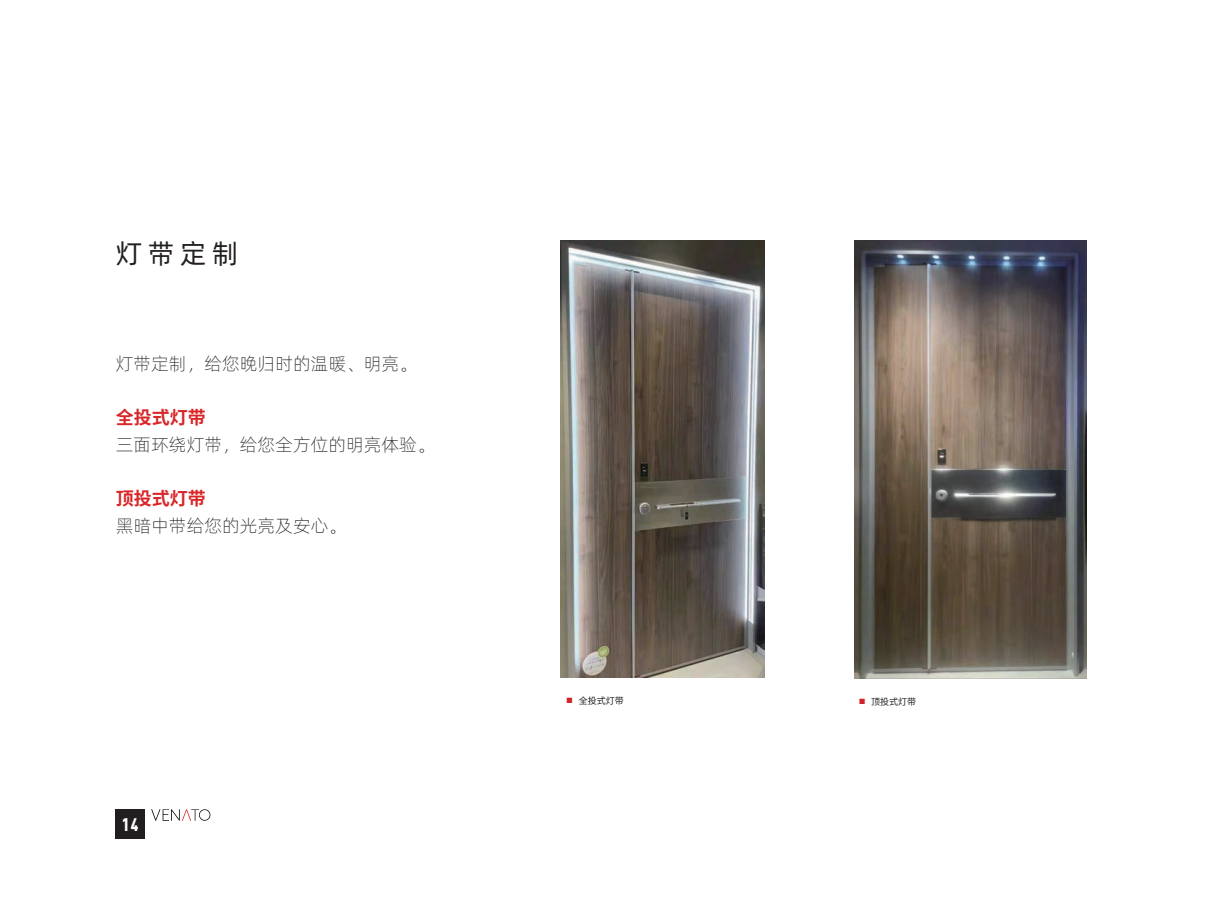
<style>
.page{position:relative;width:1225px;height:919px;background:#fff}
.page>*{position:absolute;margin:0;border:0;box-sizing:border-box;transform-origin:0 0}
.t1{font:27px "Alibaba Pu Hui Ti R";color:#231f20}
.t2{font:18px "Alibaba Pu Hui Ti L";color:#231f20}
.t3{font:700 18px "Noto Sans CJ Ksc";color:#d92628}
.t4{font:900 18px "DIN Cond";color:#fff}
.t5{font:9px "Noto Sans CJ Ksc";color:#231f20}
.s1{font-family:"Alibaba Pu Hui Ti M";font-size:7.5px;color:#d1232a}
</style>
<div class="page">
<div style="left:115px;top:809px;width:30px;height:30px;background:#231f20"></div>
<svg style="left:151px;top:809px;width:59px;height:11px"></svg>
<img style="left:854px;top:240px;width:232px;height:438px">
<img style="left:560px;top:240px;width:205px;height:437px">
<h1 class="t1" style="left:116px;top:233px;width:124px">灯带定制</h1>
<p class="t2" style="left:116px;top:350px;width:303px">灯带定制，给您晚归时的温暖、明亮。</p>
<p class="t3" style="left:116px;top:407px;width:91px">全投式灯带</p>
<p class="t2" style="left:116px;top:431px;width:320px">三面环绕灯带，给您全方位的明亮体验。</p>
<p class="t3" style="left:116px;top:488px;width:91px">顶投式灯带</p>
<p class="t2" style="left:116px;top:512px;width:232px">黑暗中带给您的光亮及安心。</p>
<p class="t4" style="left:122px;top:813px;width:18px">14</p>
<p class="t5" style="left:566px;top:695px;width:59px"><span class="s1">■</span> 全投式灯带</p>
<p class="t5" style="left:858px;top:696px;width:59px"><span class="s1">■</span> 顶投式灯带</p>
</div>
